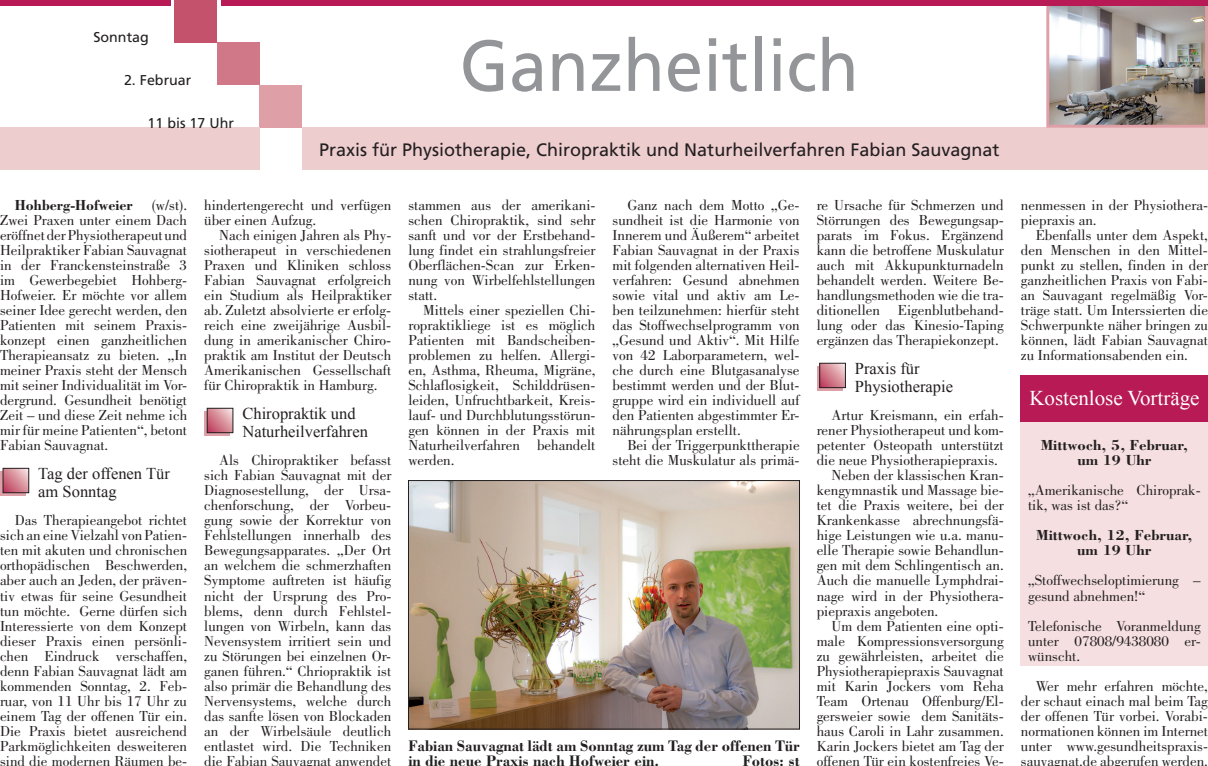
<style>
.page{position:relative;width:1208px;height:766px;background:#fff}
.page>*{position:absolute;margin:0;border:0;box-sizing:border-box;transform-origin:0 0}
.t1{font:72px "Frutiger";color:#939598;scale:.95 1}
.t2{font:21px "Times New Roman";color:#fff}
.t3{font:18px "Frutiger";color:#231f20}
.t4{font:16.5px/18px "Times New Roman";color:#231f20}
.t5{font:700 15.75px/15px "Bodoni Std";color:#231f20;scale:.95 1}
.t6{font:15px/15px "Bodoni Std";color:#231f20;text-align:justify}
.t7{font:700 15px/15px "Bodoni Std";color:#231f20;text-align:center}
.t8{font:700 15px "Bodoni Std";color:#231f20;scale:.95 1}
.t9{font:14.25px "Frutiger";color:#231f20}
</style>
<div class="page">
<div style="left:174px;top:0;width:43px;height:43px;background:#c4526d"></div>
<div style="left:217px;top:43px;width:42px;height:42px;background:#d17888"></div>
<div style="left:259px;top:85px;width:43px;height:43px;background:#de9fa7"></div>
<div style="left:302px;top:128px;width:906px;height:42px;background:#eecdcf"></div>
<div style="left:0;top:128px;width:259px;height:42px;background:#eecdcf"></div>
<div style="left:0;top:0;width:170px;height:6px;background:#b71a54"></div>
<img style="left:1050px;top:6px;width:154px;height:118px">
<div style="left:1046px;top:0;width:162px;height:128px;border:3px solid #de9fa7"></div>
<div style="left:221px;top:0;width:987px;height:6px;background:#b71a54"></div>
<svg style="left:0;top:471px;width:26px;height:24px"></svg>
<svg style="left:5px;top:470px;width:22px;height:20px"></svg>
<div style="left:3px;top:468px;width:26px;height:24px;border:1px solid #231f20"></div>
<img style="left:410px;top:482px;width:387px;height:245px">
<div style="left:408px;top:480px;width:391px;height:249px;border:1px solid #231f20"></div>
<div style="left:1020px;top:375px;width:188px;height:290px;background:#f5dfe1"></div>
<div style="left:1020px;top:375px;width:188px;height:46px;background:#b71a54"></div>
<svg style="left:204px;top:411px;width:26px;height:24px"></svg>
<svg style="left:209px;top:410px;width:22px;height:20px"></svg>
<div style="left:207px;top:408px;width:26px;height:24px;border:1px solid #231f20"></div>
<svg style="left:817px;top:366px;width:25px;height:24px"></svg>
<svg style="left:821px;top:365px;width:22px;height:20px"></svg>
<div style="left:819px;top:363px;width:26px;height:24px;border:1px solid #231f20"></div>
<p class="t9" style="left:93px;top:29px;width:57px">Sonntag</p>
<p class="t9" style="left:124px;top:72px;width:69px">2. Februar</p>
<p class="t9" style="left:148px;top:114px;width:88px">11 bis 17 Uhr</p>
<h1 class="t1" style="left:460px;top:23px;width:422px">Ganzheitlich</h1>
<p class="t3" style="left:319px;top:139px;width:682px">Praxis für Physiotherapie, Chiropraktik und Naturheilverfahren Fabian Sauvagnat</p>
<p class="t6" style="left:0;top:198px;width:189px;text-indent:152px">(w/st).<br>Zwei Praxen unter einem Dach eröffnet der Physiotherapeut und Heilpraktiker Fabian Sauvagnat in der Franckensteinstraße 3 im Gewerbegebiet Hohberg-Hofweier. Er möchte vor allem seiner Idee gerecht werden, den Patienten mit seinem Praxis&shy;konzept einen ganzheitlichen Therapieansatz zu bieten. „In meiner Praxis steht der Mensch mit seiner Individualität im Vor&shy;dergrund. Gesundheit benötigt Zeit – und diese Zeit nehme ich mir für meine Patienten“, betont Fabian Sauvagnat.</p>
<p class="t8" style="left:15px;top:196px;width:126px">Hohberg-Hofweier</p>
<p class="t4" style="left:38px;top:464px;width:133px">Tag der offenen Tür am Sonntag</p>
<p class="t6" style="left:0;top:513px;width:189px;text-indent:15px">Das Therapieangebot richtet sich an eine Vielzahl von Patien&shy;ten mit akuten und chronischen orthopädischen Beschwerden, aber auch an Jeden, der präven&shy;tiv etwas für seine Gesundheit tun möchte. Gerne dürfen sich Interessierte von dem Konzept dieser Praxis einen persönli&shy;chen Eindruck verschaffen, denn Fabian Sauvagnat lädt am kommenden Sonntag, 2. Feb&shy;ruar, von 11 Uhr bis 17 Uhr zu einem Tag der offenen Tür ein.<br>Die Praxis bietet ausreichend Parkmöglichkeiten desweiteren sind die modernen Räumen be-</p>
<p class="t6" style="left:204px;top:198px;width:189px">hindertengerecht und verfügen über einen Aufzug.</p>
<p class="t6" style="left:204px;top:228px;width:189px;text-indent:15px">Nach einigen Jahren als Phy&shy;siotherapeut in verschiedenen Praxen und Kliniken schloss Fabian Sauvagnat erfolgreich ein Studium als Heilpraktiker ab. Zuletzt absolvierte er erfolg&shy;reich eine zweijährige Ausbil&shy;dung in amerikanischer Chiro&shy;praktik am Institut der Deutsch Amerikanischen Gessellschaft für Chiropraktik in Hamburg.</p>
<p class="t4" style="left:242px;top:404px;width:127px">Chiropraktik und<br>Naturheilverfahren</p>
<p class="t6" style="left:204px;top:453px;width:189px;text-indent:15px">Als Chiropraktiker befasst sich Fabian Sauvagnat mit der Diagnosestellung, der Ursa&shy;chenforschung, der Vorbeu&shy;gung sowie der Korrektur von Fehlstellungen innerhalb des Bewegungsapparates. „Der Ort an welchem die schmerzhaften Symptome auftreten ist häufig nicht der Ursprung des Pro&shy;blems, denn durch Fehlstel&shy;lungen von Wirbeln, kann das Nevensystem irritiert sein und zu Störungen bei einzelnen Or&shy;ganen führen.“ Chriopraktik ist also primär die Behandlung des Nervensystems, welche durch das sanfte lösen von Blockaden an der Wirbelsäule deutlich entlastet wird. Die Techniken die Fabian Sauvagnat anwendet</p>
<p class="t6" style="left:408px;top:198px;width:189px">stammen aus der amerikani&shy;schen Chiropraktik, sind sehr sanft und vor der Erstbehand&shy;lung findet ein strahlungsfreier Oberflächen-Scan zur Erken&shy;nung von Wirbelfehlstellungen statt.</p>
<p class="t6" style="left:408px;top:303px;width:189px;text-indent:15px">Mittels einer speziellen Chi&shy;ropraktikliege ist es möglich Patienten mit Bandscheiben&shy;problemen zu helfen. Allergi&shy;en, Asthma, Rheuma, Migräne, Schlaflosigkeit, Schilddrüsen&shy;leiden, Unfruchtbarkeit, Kreis&shy;lauf- und Durchblutungsstörun&shy;gen können in der Praxis mit Naturheilverfahren behandelt werden.</p>
<p class="t6" style="left:612px;top:198px;width:189px;text-indent:15px">Ganz nach dem Motto „Ge&shy;sundheit ist die Harmonie von Innerem und Äußerem“ arbeitet Fabian Sauvagnat in der Praxis mit folgenden alternativen Heil&shy;verfahren: Gesund abnehmen sowie vital und aktiv am Le&shy;ben teilzunehmen: hierfür steht das Stoffwechselprogramm von „Gesund und Aktiv“. Mit Hilfe von 42 Laborparametern, wel&shy;che durch eine Blutgasanalyse bestimmt werden und der Blut&shy;gruppe wird ein individuell auf den Patienten abgestimmter Er&shy;nährungsplan erstellt.</p>
<p class="t6" style="left:612px;top:438px;width:189px;text-align:right">Bei der Triggerpunkttherapie steht die Muskulatur als primä-</p>
<p class="t5" style="left:408px;top:737px;width:413px">Fabian Sauvagnat lädt am Sonntag zum Tag der offenen Tür in die neue Praxis nach Hofweier ein.</p>
<p class="t5" style="left:742px;top:752px;width:61px">Fotos: st</p>
<p class="t6" style="left:816px;top:198px;width:189px">re Ursache für Schmerzen und Störrungen des Bewegungsap&shy;parats im Fokus. Ergänzend kann die betroffene Muskulatur auch mit Akkupunkturnadeln behandelt werden. Weitere Be&shy;handlungsmethoden wie die tra&shy;ditionellen Eigenblutbehand&shy;lung oder das Kinesio-Taping ergänzen das Therapiekonzept.</p>
<p class="t4" style="left:855px;top:359px;width:100px">Praxis für<br>Physiotherapie</p>
<p class="t6" style="left:831px;top:408px;width:174px">Artur Kreismann, ein erfah-</p>
<p class="t6" style="left:816px;top:423px;width:189px">rener Physiotherapeut und kom-</p>
<p class="t6" style="left:816px;top:438px;width:189px">petenter Osteopath unterstützt</p>
<p class="t6" style="left:816px;top:453px;width:183px">die neue Physiotherapiepraxis.</p>
<p class="t6" style="left:831px;top:468px;width:174px">Neben der klassischen Kran-</p>
<p class="t6" style="left:816px;top:483px;width:189px">kengymnastik und Massage bie-</p>
<p class="t6" style="left:816px;top:498px;width:189px">tet die Praxis weitere, bei der</p>
<p class="t6" style="left:816px;top:513px;width:189px">Krankenkasse abrechnungsfä-</p>
<p class="t6" style="left:816px;top:528px;width:189px">hige Leistungen wie u.a. manu-</p>
<p class="t6" style="left:816px;top:543px;width:189px">elle Therapie sowie Behandlun-</p>
<p class="t6" style="left:816px;top:558px;width:189px">gen mit dem Schlingentisch an.</p>
<p class="t6" style="left:816px;top:573px;width:189px">Auch die manuelle Lymphdrai-</p>
<p class="t6" style="left:816px;top:588px;width:189px">nage wird in der Physiothera-</p>
<p class="t6" style="left:816px;top:603px;width:123px">piepraxis angeboten.</p>
<p class="t6" style="left:831px;top:618px;width:174px">Um dem Patienten eine opti-</p>
<p class="t6" style="left:816px;top:633px;width:189px">male Kompressionsversorgung</p>
<p class="t6" style="left:816px;top:648px;width:189px">zu gewährleisten, arbeitet die</p>
<p class="t6" style="left:816px;top:663px;width:189px">Physiotherapiepraxis Sauvagnat</p>
<p class="t6" style="left:816px;top:678px;width:189px">mit Karin Jockers vom Reha</p>
<p class="t6" style="left:816px;top:693px;width:189px">Team Ortenau Offenburg/El-</p>
<p class="t6" style="left:816px;top:708px;width:189px">gersweier sowie dem Sanitäts-</p>
<p class="t6" style="left:816px;top:723px;width:189px">haus Caroli in Lahr zusammen.</p>
<p class="t6" style="left:816px;top:738px;width:189px">Karin Jockers bietet am Tag der</p>
<p class="t6" style="left:816px;top:753px;width:189px">offenen Tür ein kostenfreies Ve-</p>
<p class="t6" style="left:1020px;top:198px;width:189px">nenmessen in der Physiothera&shy;piepraxis an.</p>
<p class="t6" style="left:1020px;top:228px;width:189px;text-indent:15px">Ebenfalls unter dem Aspekt, den Menschen in den Mittel&shy;punkt zu stellen, finden in der ganzheitlichen Praxis von Fabi&shy;an Sauvagant regelmäßig Vor&shy;träge statt. Um Interssierten die Schwerpunkte näher bringen zu können, lädt Fabian Sauvagnat zu Informationsabenden ein.</p>
<h2 class="t2" style="left:1029px;top:384px;width:172px">Kostenlose Vorträge</h2>
<p class="t7" style="left:1040px;top:437px;width:149px">Mittwoch, 5, Februar, um 19 Uhr</p>
<p class="t6" style="left:1028px;top:483px;width:174px">„Amerikanische Chiroprak&shy;tik, was ist das?“</p>
<p class="t7" style="left:1036px;top:527px;width:158px">Mittwoch, 12, Februar, um 19 Uhr</p>
<p class="t6" style="left:1028px;top:573px;width:174px">„Stoffwechseloptimierung – gesund abnehmen!“</p>
<p class="t6" style="left:1028px;top:618px;width:174px">Telefonische Voranmeldung unter 07808/9438080 er&shy;wünscht.</p>
<p class="t6" style="left:1020px;top:678px;width:189px;text-indent:15px">Wer mehr erfahren möchte, der schaut einach mal beim Tag der offenen Tür vorbei. Vorabi&shy;normationen können im Internet unter www.gesundheitspraxis&shy;sauvagnat.de abgerufen werden.</p>
</div>
